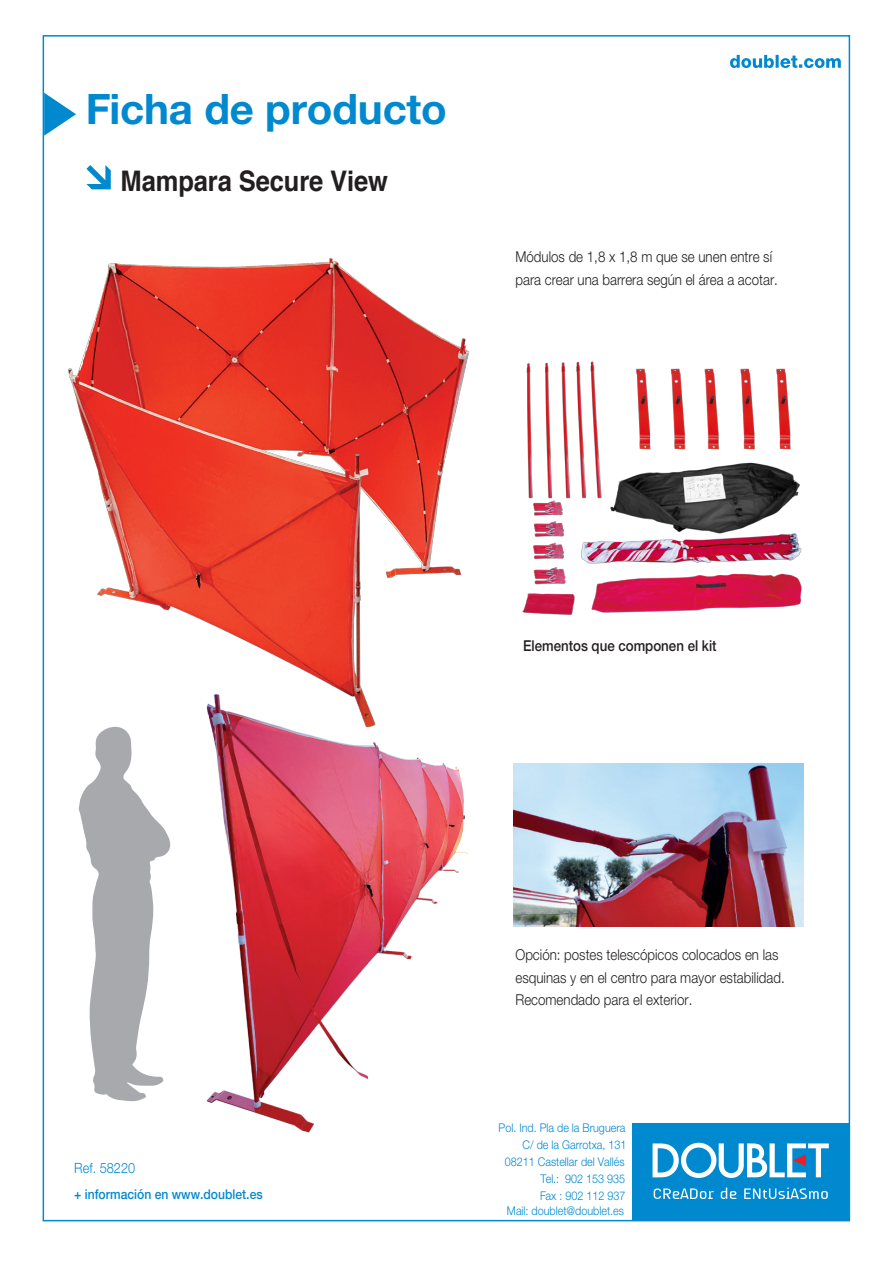
<style>
.page{position:relative;width:893px;height:1263px;background:#fff}
.page>*{position:absolute;margin:0;border:0;box-sizing:border-box;transform-origin:0 0}
.t1{font:700 42px "Helvetica Neue LT Std";letter-spacing:-.005em;color:#0089cf}
.t2{font:700 28.35px "Helvetica";letter-spacing:-.005em;color:#231f20;scale:.9 1}
.t3{font:300 15px/22.5px "Helvetica Neue LT Std";color:#231f20;scale:.89 1}
.t4{font:500 15px "Helvetica Neue LT Std";color:#231f20;scale:.89 1}
.t5{font:300 14.1px "Helvetica Neue LT Std";color:#0089cf;scale:.9 1}
.t6{font:500 13.5px "Helvetica Neue LT Std";color:#0089cf;scale:.9 1}
.t7{font:300 12px/17.2px "Helvetica Neue LT Std";color:#0089cf;text-align:justify;scale:.9 1}
</style>
<div class="page">
<img style="left:42px;top:244px;width:428px;height:490px">
<svg style="left:730px;top:55px;width:111px;height:13px"></svg>
<svg style="left:46px;top:94px;width:30px;height:41px"></svg>
<svg style="left:86px;top:165px;width:25px;height:24px"></svg>
<div style="left:632px;top:1123px;width:217px;height:97px;background:#0089cf"></div>
<svg style="left:652px;top:1143px;width:177px;height:35px"></svg>
<svg style="left:654px;top:1188px;width:60px;height:11px"></svg>
<svg style="left:721px;top:1187px;width:15px;height:12px"></svg>
<svg style="left:744px;top:1187px;width:84px;height:12px"></svg>
<img style="left:203px;top:645px;width:267px;height:488px">
<img style="left:522px;top:361px;width:280px;height:254px">
<img style="left:514px;top:764px;width:290px;height:163px">
<svg style="left:79px;top:726px;width:93px;height:375px"></svg>
<h1 class="t1" style="left:86px;top:83px;width:362px">Ficha de producto</h1>
<h2 class="t2" style="left:121px;top:158px;width:299px">Mampara Secure View</h2>
<p class="t3" style="left:515px;top:245px;width:296px">Módulos de 1,8 x 1,8 m que se unen entre sí para crear una barrera según el área a acotar.</p>
<p class="t5" style="left:74px;top:1160px;width:69px">Ref. 58220</p>
<p class="t6" style="left:74px;top:1186px;width:211px">+ información en www.doublet.es</p>
<p class="t4" style="left:523px;top:637px;width:219px">Elementos que componen el kit</p>
<p class="t3" style="left:515px;top:943px;width:304px">Opción: postes telescópicos colocados en las esquinas y en el centro para mayor estabilidad.<br>Recomendado para el exterior.</p>
<p class="t7" style="left:499px;top:1119px;width:142px">Pol. Ind. Pla de la Bruguera</p>
<p class="t7" style="left:540px;top:1153px;width:96px;text-indent:-35px">08211 Castellar del Vallés Tel.: 902 153 935<br>Fax : 902 112 937</p>
<p class="t7" style="left:507px;top:1201px;width:132px">Mail: doublet@doublet.es</p>
<p class="t7" style="left:522px;top:1135px;width:117px">C/ de la Garrotxa, 131</p>
</div>
